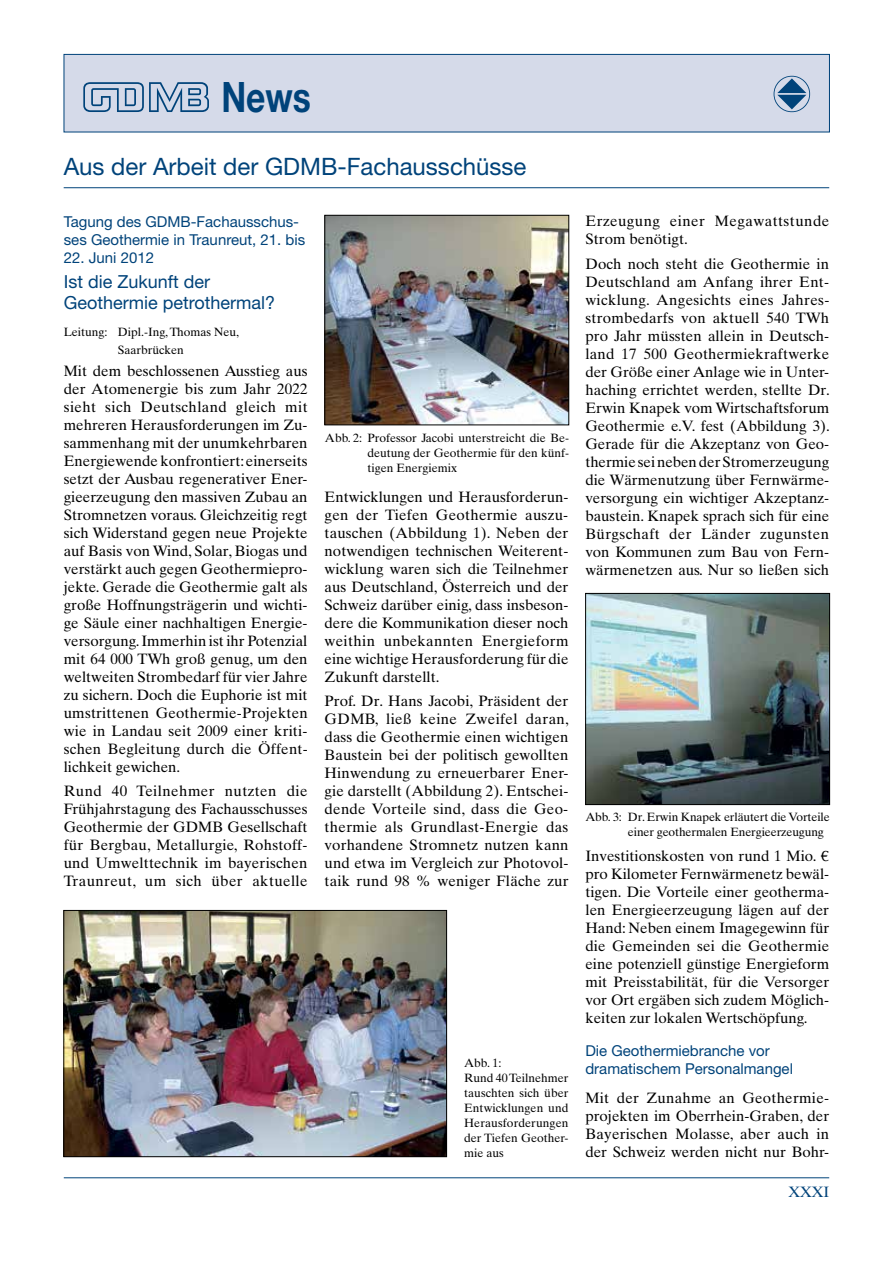
<style>
.page{position:relative;width:893px;height:1263px;background:#fff}
.page>*{position:absolute;margin:0;border:0;box-sizing:border-box;transform-origin:0 0}
.t1{font:54px "ZGDMB1";color:#00437a}
.t2{font:700 42px "Helvetica Neue";color:#00437a;scale:.8 1}
.t3{font:24px "Helvetica Neue";color:#00437a}
.t4{font:18px/21px "Helvetica Neue";color:#00437a}
.t5{font:15px/18px "Times Ten";letter-spacing:.005em;color:#000;text-align:justify}
.t6{font:15px/18px "Helvetica Neue";color:#00437a}
.t7{font:15px/18px "Times Ten";letter-spacing:.03em;color:#000}
.t8{font:15px "Times Ten";color:#00437a}
.t9{font:12px/15px "Times Ten";color:#000}
.s1{font-family:"ZGDMB1";font-weight:400;font-size:54px}
.s2{font-family:"ZGDMB1"}
</style>
<div class="page">
<hr style="left:64px;top:1177px;width:765px;height:1px;background:#00437a">
<div style="left:64px;top:54px;width:765px;height:78px;background:#d5dae9"></div>
<div style="left:64px;top:54px;width:766px;height:78px;border:1px solid #00437a"></div>
<hr style="left:64px;top:187px;width:765px;height:1px;background:#00437a">
<img style="left:66px;top:912px;width:379px;height:243px">
<div style="left:64px;top:910px;width:383px;height:247px;border:1px solid #000"></div>
<img style="left:327px;top:217px;width:240px;height:206px">
<div style="left:325px;top:215px;width:244px;height:210px;border:1px solid #000"></div>
<img style="left:587px;top:595px;width:241px;height:208px">
<div style="left:585px;top:593px;width:245px;height:212px;border:1px solid #000"></div>
<h2 class="t2" style="left:81px;top:71px;width:289px"><span class="s1">gh</span> News</h2>
<h1 class="t1" style="left:771px;top:74px;width:42px">l</h1>
<h3 class="t3" style="left:64px;top:152px;width:464px">Aus der Arbeit der GDMB-Fachausschüsse</h3>
<p class="t6" style="left:64px;top:212px;width:243px">Tagung des GDMB-Fachausschus&shy;ses Geothermie in Traunreut, 21. bis</p>
<p class="t6" style="left:64px;top:248px;width:92px">22. Juni 2012</p>
<p class="t4" style="left:64px;top:271px;width:213px">Ist die Zukunft der<br>Geothermie petrothermal?</p>
<p class="t9" style="left:64px;top:322px;width:177px;line-height:18px;text-align:center">Leitung: Dipl.-Ing, Thomas Neu,<br>Saarbrücken</p>
<p class="t5" style="left:64px;top:362px;width:245px">Mit dem beschlossenen Ausstieg aus der Atomenergie bis zum Jahr 2022 sieht sich Deutschland gleich mit mehreren Herausforderungen im Zu&shy;sammenhang mit der unumkehrbaren Energiewende konfrontiert: einerseits setzt der Ausbau regenerativer Ener&shy;gieerzeugung den massiven Zubau an Stromnetzen voraus. Gleichzeitig regt sich Widerstand gegen neue Projekte auf Basis von Wind, Solar, Biogas und verstärkt auch gegen Geothermiepro&shy;jekte. Gerade die Geothermie galt als große Hoffnungsträgerin und wichti&shy;ge Säule einer nachhaltigen Energie&shy;versorgung. Immerhin ist ihr Potenzial mit 64 000 TWh groß genug, um den weltweiten Strombedarf für vier Jahre zu sichern. Doch die Euphorie ist mit umstrittenen Geothermie-Projekten wie in Landau seit 2009 einer kriti&shy;schen Begleitung durch die Öffent&shy;lichkeit gewichen.</p>
<p class="t5" style="left:64px;top:782px;width:245px">Rund 40 Teilnehmer nutzten die Frühjahrstagung des Fachausschusses Geothermie der GDMB Gesellschaft für Bergbau, Metallurgie, Rohstoff&shy;und Umwelttechnik im bayerischen Traunreut, um sich über aktuelle</p>
<p class="t9" style="left:367px;top:430px;width:203px;text-align:justify;text-indent:-43px">Abb. 2: Professor Jacobi unterstreicht die Be&shy;deutung der Geothermie für den künf&shy;tigen Energiemix</p>
<p class="t5" style="left:325px;top:488px;width:245px">Entwicklungen und Herausforderun&shy;gen der Tiefen Geothermie auszu&shy;tauschen (Abbildung 1). Neben der notwendigen technischen Weiterent&shy;wicklung waren sich die Teilnehmer aus Deutschland, Österreich und der Schweiz darüber einig, dass insbeson&shy;dere die Kommunikation dieser noch weithin unbekannten Energieform eine wichtige Herausforderung für die Zukunft darstellt.</p>
<p class="t5" style="left:325px;top:692px;width:246px">Prof. Dr. Hans Jacobi, Präsident der GDMB, ließ keine Zweifel daran, dass die Geothermie einen wichtigen Baustein bei der politisch gewollten Hinwendung zu erneuerbarer Ener&shy;gie darstellt (Abbildung 2). Entschei&shy;dende Vorteile sind, dass die Geo&shy;thermie als Grundlast-Energie das vorhandene Stromnetz nutzen kann und etwa im Vergleich zur Photovol&shy;taik rund 98 % weniger Fläche zur</p>
<p class="t9" style="left:464px;top:1055px;width:106px">Abb. 1:<br>Rund 40 Teilnehmer tauschten sich über<br>Entwicklungen und<br>Herausforderungen der Tiefen Geother&shy;mie aus</p>
<p class="t7" style="left:585px;top:212px;width:245px">Erzeugung einer Megawattstunde<br>Strom benötigt.</p>
<p class="t5" style="left:585px;top:255px;width:246px">Doch noch steht die Geothermie in Deutschland am Anfang ihrer Ent&shy;wicklung. Angesichts eines Jahres&shy;strombedarfs von aktuell 540 TWh pro Jahr müssten allein in Deutsch&shy;land 17 500 Geothermiekraftwerke der Größe einer Anlage wie in Unter&shy;haching errichtet werden, stellte Dr.<br>Erwin Knapek vom Wirtschaftsforum Geothermie e.V. fest (Abbildung 3).<br>Gerade für die Akzeptanz von Geo&shy;thermie sei neben der Stromerzeugung die Wärmenutzung über Fernwärme&shy;versorgung ein wichtiger Akzeptanz&shy;baustein. Knapek sprach sich für eine Bürgschaft der Länder zugunsten von Kommunen zum Bau von Fern&shy;wärmenetzen aus. Nur so ließen sich</p>
<p class="t9" style="left:628px;top:810px;width:203px;text-indent:-43px">Abb. 3: Dr. Erwin Knapek erläutert die Vorteile einer geothermalen Energieerzeugung</p>
<p class="t5" style="left:585px;top:847px;width:245px">Investitionskosten von rund 1 Mio. <span class="s2">¥ </span>pro Kilometer Fernwärmenetz bewäl&shy;tigen. Die Vorteile einer geotherma&shy;len Energieerzeugung lägen auf der Hand: Neben einem Imagegewinn für die Gemeinden sei die Geothermie eine potenziell günstige Energieform mit Preisstabilität, für die Versorger vor Ort ergäben sich zudem Möglich&shy;keiten zur lokalen Wertschöpfung.</p>
<p class="t6" style="left:585px;top:1041px;width:209px">Die Geothermiebranche vor dramatischem Personalmangel</p>
<p class="t5" style="left:585px;top:1088px;width:245px">Mit der Zunahme an Geothermie&shy;projekten im Oberrhein-Graben, der Bayerischen Molasse, aber auch in der Schweiz werden nicht nur Bohr-</p>
<p class="t8" style="left:788px;top:1183px;width:42px">XXXI</p>
</div>
